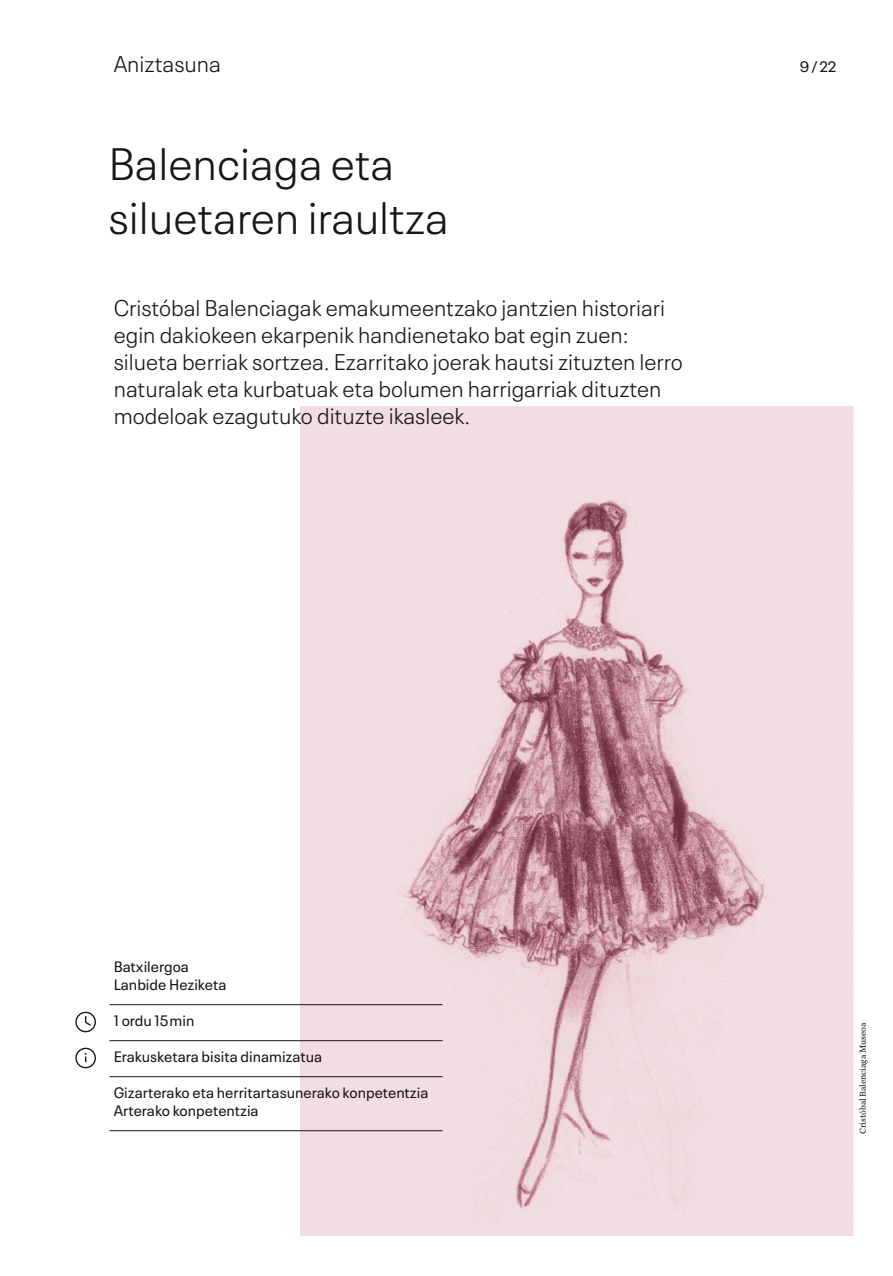
<style>
.page{position:relative;width:893px;height:1276px;background:#fff}
.page>*{position:absolute;margin:0;border:0;box-sizing:border-box;transform-origin:0 0}
.t1{font:300 45px/54px "Neue Plak Text";color:#171715}
.BODY_2B{font:300 22.5px/27px "Neue Plak Text";color:#171715}
.MODULO{font:15px/18px "Neue Plak Text";color:#171715}
.BODY_2B-2{font:15px/18px "Neue Plak Text";color:#171715}
.t2{font:9px "Chronicle Text G2";color:#171715}
.s1{color:#fff}
</style>
<div class="page">
<img style="left:300px;top:406px;width:553px;height:829px">
<hr style="left:109px;top:1004px;width:333px;height:1px;background:#171715">
<hr style="left:109px;top:1040px;width:333px;height:1px;background:#171715">
<hr style="left:109px;top:1076px;width:333px;height:1px;background:#171715">
<hr style="left:109px;top:1130px;width:333px;height:1px;background:#171715">
<svg style="left:75px;top:1011px;width:21px;height:21px"></svg>
<svg style="left:75px;top:1047px;width:21px;height:21px"></svg>
<p class="BODY_2B" style="left:114px;top:48px;width:109px">Aniztasuna</p>
<p class="t1" style="left:108px;top:133px;width:342px">Balenciaga eta siluetaren iraultza</p>
<p class="BODY_2B" style="left:114px;top:292px;width:571px">Cristóbal Balenciagak emakumeentzako jantzien historiari egin dakiokeen ekarpenik handienetako bat egin zuen: silueta berriak sortzea. Ezarritako joerak hautsi zituzten lerro naturalak eta kurbatuak eta bolumen harrigarriak dituzten modeloak ezagutuko dituzte ikasleek.</p>
<p class="MODULO" style="left:800px;top:56px;width:38px">9/22</p>
<p class="BODY_2B-2" style="left:114px;top:956px;width:114px">Batxiler<span class="s1">g</span>oa<br>Lanbide Heziketa</p>
<p class="MODULO" style="left:114px;top:1010px;width:82px">1 ordu 15 min</p>
<p class="MODULO" style="left:114px;top:1046px;width:210px">Erakusketara bisita dinamizatua</p>
<p class="MODULO" style="left:114px;top:1082px;width:316px">Gizarterako eta herritartasunerako konpetentzia<br>Arterako konpetentzia</p>
<p class="t2" style="left:856px;top:1134px;width:113px;rotate:-90deg">Cristóbal Balenciaga Museoa</p>
</div>
